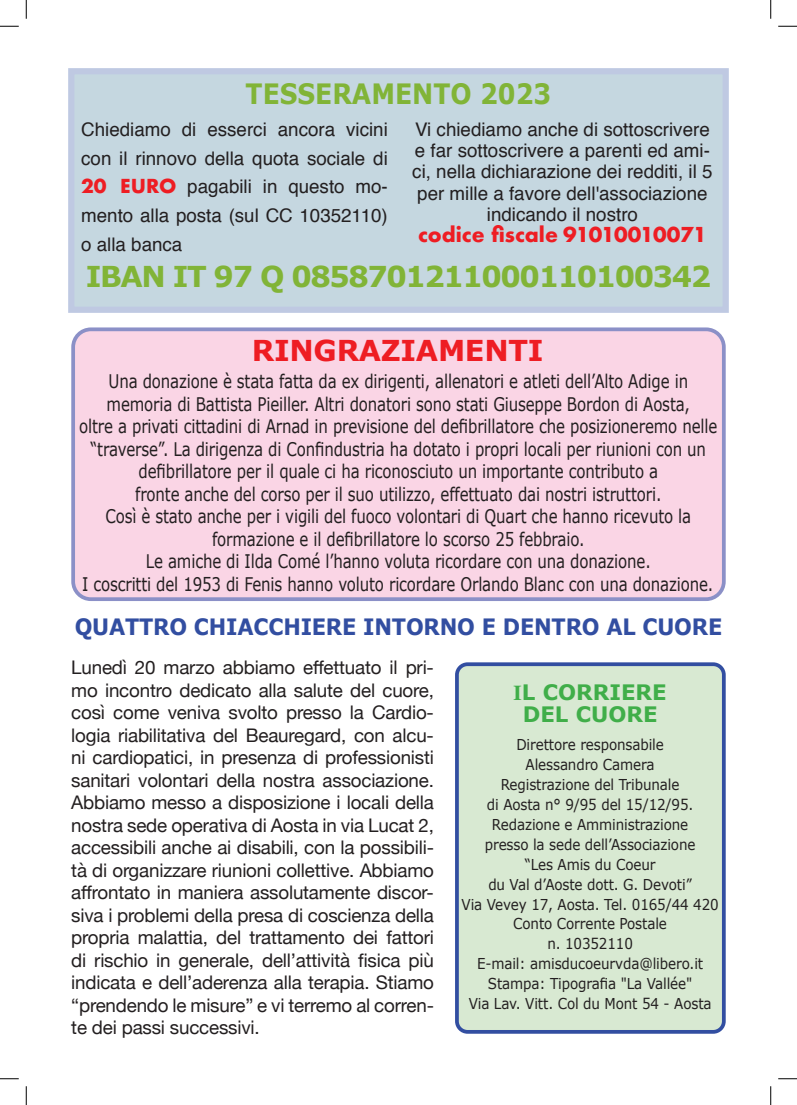
<style>
.page{position:relative;width:797px;height:1105px;background:#fff}
.page>*{position:absolute;margin:0;border:0;box-sizing:border-box;transform-origin:0 0}
.t1{font:700 28.75px "Verdana";letter-spacing:-.05em;color:#81b437}
.t2{font:700 28.75px "Verdana";letter-spacing:-.01em;color:#ee1d23}
.t3{font:700 28px "Verdana";color:#81b437;scale:.89 1}
.t4{font:700 22.5px "Verdana";letter-spacing:-.01em;color:#324ea1;scale:.93 1}
.t5{font:700 21.25px/22.5px "Verdana";color:#40ae49;text-align:center}
.t6{font:700 20px "Futura";color:#ee1d23}
.t7{font:18.75px/22.5px "Verdana";letter-spacing:-.01em;color:#231f20;text-align:center;scale:.8 1}
.t8{font:18.75px/22.5px "Helvetica Neue";letter-spacing:-.01em;color:#231f20;text-align:justify}
.t9{font:18.75px/28.8px "Helvetica";color:#231f20;text-align:justify}
.t10{font:15px/20px "Verdana";letter-spacing:-.01em;color:#231f20;text-align:center;scale:.9 1}
.s1{font-family:"Futura";font-weight:700;color:#ee1d23}
.s2{font-family:"Times"}
</style>
<div class="page">
<div style="left:68px;top:68px;width:660px;height:245px;background:#c5d7e0"></div>
<div style="left:457px;top:664px;width:266px;height:368px;background:#d8e9d2;border-radius:11px"></div>
<div style="left:455px;top:662px;width:270px;height:372px;border:4px solid #324ea1;border-radius:11px"></div>
<div style="left:73px;top:329px;width:650px;height:270px;background:#fad5e5;border-radius:18px"></div>
<div style="left:71px;top:327px;width:654px;height:274px;border:4px solid #8b90c7;border-radius:18px"></div>
<svg style="left:0;top:25px;width:19px;height:2px"></svg>
<svg style="left:778px;top:25px;width:19px;height:2px"></svg>
<svg style="left:0;top:1078px;width:19px;height:1px"></svg>
<svg style="left:778px;top:1078px;width:19px;height:1px"></svg>
<svg style="left:25px;top:0;width:2px;height:19px"></svg>
<svg style="left:25px;top:1086px;width:2px;height:19px"></svg>
<svg style="left:770px;top:0;width:1px;height:19px"></svg>
<svg style="left:770px;top:1086px;width:1px;height:19px"></svg>
<h2 class="t3" style="left:246px;top:76px;width:345px">TESSERAMENTO 2023</h2>
<p class="t9" style="left:81px;top:116px;width:308px">Chiediamo di esserci ancora vicini con il rinnovo della quota sociale di <span class="s1">20 EURO</span> pagabili in questo mo&shy;mento alla posta (sul CC 10352110) o alla banca</p>
<p class="t9" style="left:412px;top:119px;width:302px;line-height:21.2px;text-align:center">Vi chiediamo anche di sottoscrivere e far sottoscrivere a parenti ed ami&shy;ci, nella dichiarazione dei redditi, il 5 per mille a favore dell'associazione indicando il nostro</p>
<p class="t6" style="left:418px;top:220px;width:290px">codice fiscale 91010010071</p>
<h1 class="t1" style="left:86px;top:258px;width:627px">IBAN IT 97 Q 0858701211000110100342</h1>
<h1 class="t2" style="left:252px;top:332px;width:293px">RINGRAZIAMENTI</h1>
<p class="t7" style="left:79px;top:370px;width:799px">Una donazione è stata fatta da ex dirigenti, allenatori e atleti dell’Alto Adige in memoria di Battista Pieiller. Altri donatori sono stati Giuseppe Bordon di Aosta,<br>oltre a privati cittadini di Arnad in previsione del defibrillatore che posizioneremo nelle “traverse”. La dirigenza di Confindustria ha dotato i propri locali per riunioni con un defibrillatore per il quale ci ha riconosciuto un importante contributo a<br>fronte anche del corso per il suo utilizzo, effettuato dai nostri istruttori.<br>Così è stato anche per i vigili del fuoco volontari di Quart che hanno ricevuto la formazione e il defibrillatore lo scorso 25 febbraio.<br>Le amiche di Ilda Comé l’hanno voluta ricordare con una donazione.<br>I coscritti del 1953 di Fenis hanno voluto ricordare Orlando Blanc con una donazione.</p>
<p class="t4" style="left:75px;top:613px;width:697px">QUATTRO CHIACCHIERE INTORNO E DENTRO AL CUORE</p>
<p class="t8" style="left:71px;top:657px;width:364px">Lunedì 20 marzo abbiamo effettuato il pri&shy;mo incontro dedicato alla salute del cuore, così come veniva svolto presso la Cardio&shy;logia riabilitativa del Beauregard, con alcu&shy;ni cardiopatici, in presenza di professionisti sanitari volontari della nostra associazione.<br>Abbiamo messo a disposizione i locali della nostra sede operativa di Aosta in via Lucat 2, accessibili anche ai disabili, con la possibili&shy;tà di organizzare riunioni collettive. Abbiamo affrontato in maniera assolutamente discor&shy;siva i problemi della presa di coscienza della propria malattia, del trattamento dei fattori di rischio in generale, dell’attività fisica più indicata e dell’aderenza alla terapia. Stiamo “prendendo le misure” e vi terremo al corren&shy;te dei passi successivi.</p>
<p class="t5" style="left:513px;top:680px;width:155px"><span class="s2">I</span>L CORRIERE<br>DEL CUORE</p>
<p class="t10" style="left:461px;top:733px;width:287px">Direttore responsabile<br>Alessandro Camera<br>Registrazione del Tribunale<br>di Aosta n° 9/95 del 15/12/95.<br>Redazione e Amministrazione<br>presso la sede dell’Associazione<br>“Les Amis du Coeur<br>du Val d’Aoste dott. G. Devoti”<br>Via Vevey 17, Aosta. Tel. 0165/44 420<br>Conto Corrente Postale<br>n. 10352110<br>E-mail: amisducoeurvda@libero.it<br>Stampa: Tipografia "La Vallée"<br>Via Lav. Vitt. Col du Mont 54 - Aosta</p>
</div>
